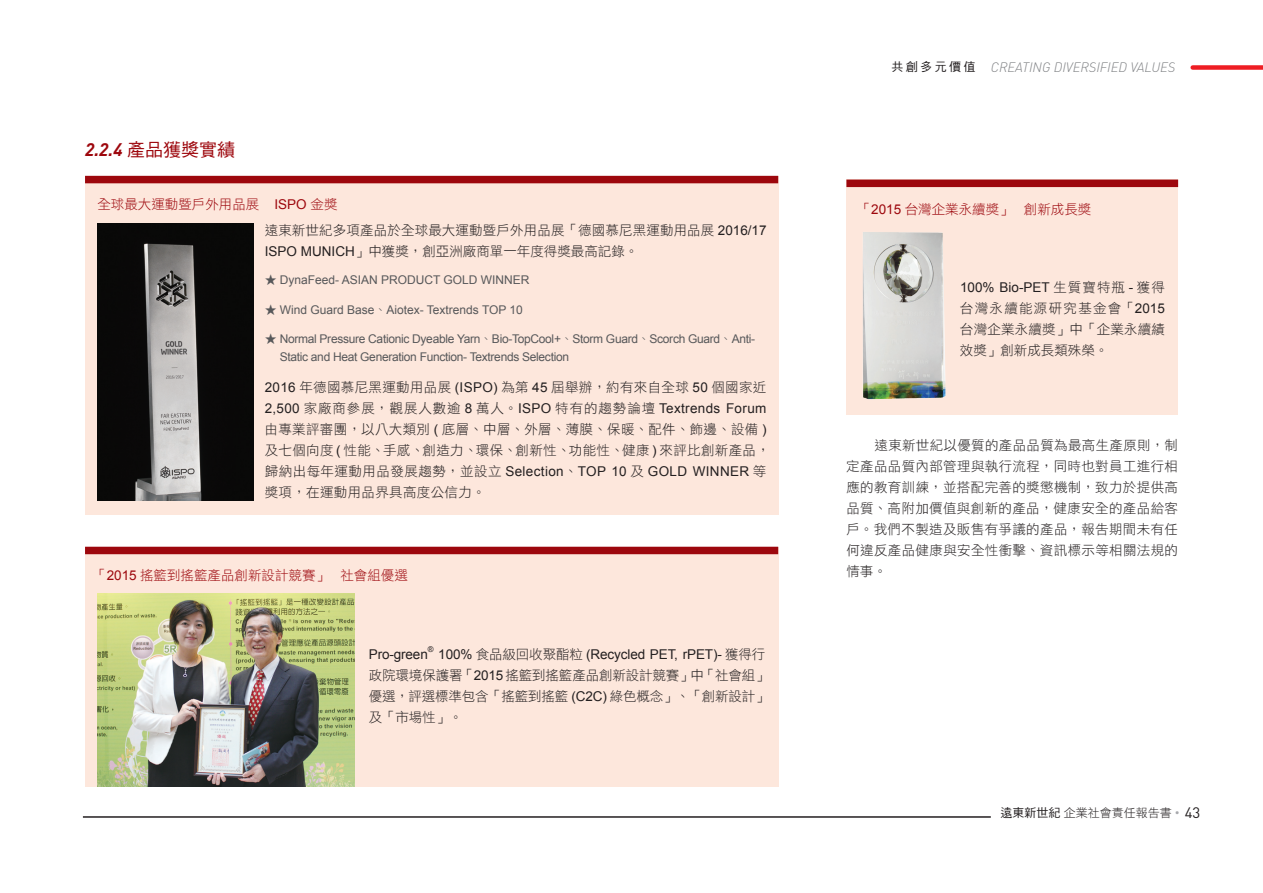
<style>
.page{position:relative;width:1263px;height:893px;background:#fff}
.page>*{position:absolute;margin:0;border:0;box-sizing:border-box;transform-origin:0 0}
.t1{font:18px "DF Hei Std W5";color:#9d070d}
.t2{font:15px "DIN";color:#231f20}
.t3{font:13.5px/21px "DF Hei Std W3";letter-spacing:.025em;color:#231f20;text-align:justify}
.t4{font:13.5px "Arial";letter-spacing:.025em;color:#231f20}
.t5{font:13.5px/21px "DF Hei Std W3";letter-spacing:-.01em;color:#231f20}
.t6{font:13.5px "DF Hei Std W3";color:#9d070d}
.t7{font:13.5px "Arial";letter-spacing:-.01em;color:#231f20}
.t8{font:italic 300 13.5px "DIN";color:#808285}
.t9{font:13.5px "Arial";color:#231f20}
.t10{font:13.5px "Arial";color:#9d070d}
.t11{font:12px "Arial";letter-spacing:-.025em;color:#57585a}
.t12{font:12px "Arial";color:#57585a}
.t13{font:12px "DF Hei Std W3";color:#231f20}
.t14{font:12px "DF Hei Std W5";letter-spacing:.2em;color:#231f20}
.t15{font:7.8px "Arial";color:#231f20}
.s1{font-family:"DIN";font-weight:700;font-style:italic}
.s2{font-family:"DF Hei Std W3"}
.s3{font-family:"Arial"}
.s4{font-family:"DF Hei Std W5"}
.s5{font-family:"Arial";color:#a8a9ad}
</style>
<div class="page">
<div style="left:85px;top:547px;width:693px;height:240px;background:#fde7dc"></div>
<div style="left:85px;top:547px;width:693px;height:7px;background:#9d070d"></div>
<div style="left:846px;top:180px;width:332px;height:235px;background:#fde7dc"></div>
<div style="left:846px;top:180px;width:332px;height:7px;background:#9d070d"></div>
<img style="left:863px;top:232px;width:83px;height:168px">
<div style="left:85px;top:176px;width:693px;height:338px;background:#fde7dc"></div>
<div style="left:85px;top:176px;width:693px;height:7px;background:#9d070d"></div>
<img style="left:97px;top:223px;width:156px;height:277px">
<img style="left:97px;top:594px;width:257px;height:193px">
<div style="left:1193px;top:65px;width:70px;height:5px;background:#ee1d23"></div>
<hr style="left:83px;top:816px;width:908px;height:2px;background:#231f20">
<h1 class="t1" style="left:85px;top:140px;width:152px"><span class="s1">2.2.4</span> 產品獲獎實績</h1>
<p class="t6" style="left:97px;top:196px;width:163px">全球最大運動暨戶外用品展</p>
<p class="t10" style="left:274px;top:195px;width:65px">ISPO <span class="s2">金獎</span></p>
<p class="t3" style="left:265px;top:219px;width:503px">遠東新世紀多項產品於全球最大運動暨戶外用品展「德國慕尼黑運動用品展 <span class="s3">2016/17<br>ISPO MUNICH</span>」中獲獎，創亞洲廠商單一年度得獎最高記錄。</p>
<p class="t12" style="left:265px;top:272px;width:266px"><span class="s2">★</span> DynaFeed- ASIAN PRODUCT GOLD WINNER</p>
<p class="t12" style="left:265px;top:302px;width:260px"><span class="s2">★</span> Wind Guard Base<span class="s2">、</span>Aiotex- Textrends TOP 10</p>
<p class="t11" style="left:280px;top:349px;width:291px">Static and Heat Generation Function- Textrends Selection</p>
<p class="t11" style="left:265px;top:331px;width:492px"><span class="s2">★</span> Normal Pressure Cationic Dyeable Yarn<span class="s2">、</span>Bio-TopCool <span class="s2">、</span>+ Storm Guard<span class="s2">、</span>Scorch Guard<span class="s2">、</span>Anti-</p>
<p class="t3" style="left:265px;top:376px;width:503px"><span class="s3">2016</span> 年德國慕尼黑運動用品展 <span class="s3">(ISPO)</span> 為第 <span class="s3">45</span> 屆舉辦，約有來自全球 <span class="s3">50</span> 個國家近</p>
<p class="t4" style="left:265px;top:399px;width:503px">2,500 <span class="s2">家廠商參展，觀展人數逾</span> 8 <span class="s2">萬人。</span>ISPO <span class="s2">特有的趨勢論壇</span> Textrends Forum</p>
<p class="t3" style="left:265px;top:419px;width:507px">由專業評審團，以八大類別 <span class="s3">(</span> 底層、中層、外層、薄膜、保暖、配件、飾邊、設備<span class="s3">(</span>及七個向度 <span class="s3">(</span> 性能、手感、創造力、環保、創新性、功能性、健康 <span class="s3">)</span> 來評比創新產品，</p>
<p class="t4" style="left:265px;top:462px;width:503px"><span class="s2">歸納出每年運動用品發展趨勢，並設立</span> Selection<span class="s2">、</span>TOP 10 <span class="s2">及</span> GOLD WINNER <span class="s2">等</span></p>
<p class="t3" style="left:265px;top:482px;width:223px">獎項，在運動用品界具高度公信力。</p>
<p class="t6" style="left:93px;top:568px;width:237px">「<span class="s3">2015</span> 搖籃到搖籃產品創新設計競賽」</p>
<p class="t6" style="left:340px;top:568px;width:69px">社會組優選</p>
<p class="t15" style="left:428px;top:644px;width:7px">R</p>
<p class="t7" style="left:369px;top:645px;width:60px">Pro-green</p>
<p class="t7" style="left:438px;top:645px;width:329px">100% <span class="s2">食品級回收聚酯粒</span> (Recycled PET, rPET -) <span class="s2">獲得行</span></p>
<p class="t3" style="left:702px;top:664px;width:68px">「社會組「</p>
<p class="t5" style="left:460px;top:664px;width:234px">「<span class="s3">2015</span> 搖籃到搖籃產品創新設計競賽」</p>
<p class="t5" style="left:369px;top:664px;width:401px">政院環境保護署<br>優選，評選標準包含「搖籃到搖籃 <span class="s3">C( C2 )</span> 綠色概念」、「創新設計「及「市場性「。</p>
<p class="t3" style="left:690px;top:664px;width:15px">中</p>
<p class="t14" style="left:891px;top:60px;width:85px">共創多元價值</p>
<p class="t8" style="left:991px;top:58px;width:186px">CREATING DIVERSIFIED VALUES</p>
<p class="t6" style="left:858px;top:202px;width:156px">「<span class="s3">2015</span> 台灣企業永續獎」</p>
<p class="t6" style="left:1024px;top:202px;width:69px">創新成長獎</p>
<p class="t9" style="left:960px;top:279px;width:206px">100% Bio-PET <span class="s2">生質寶特瓶</span> - <span class="s2">獲得</span></p>
<p class="t3" style="left:960px;top:298px;width:207px">台灣永續能源研究基金會」<span class="s3">2015</span>台灣企業永續獎」中「企業永續績效獎」創新成長類殊榮。</p>
<p class="t3" style="left:846px;top:435px;width:333px;text-indent:28px">遠東新世紀以優質的產品品質為最高生產原則，制定產品品質內部管理與執行流程，同時也對員工進行相應的教育訓練，並搭配完善的獎懲機制，致力於提供高品質、高附加價值與創新的產品，健康安全的產品給客戶。我們不製造及販售有爭議的產品，報告期間未有任何違反產品健康與安全性衝擊、資訊標示等相關法規的情事。</p>
<p class="t13" style="left:1000px;top:806px;width:180px"><span class="s4">遠東新世紀</span>企業社會責任報告書 <span class="s5">•</span></p>
<p class="t2" style="left:1185px;top:803px;width:17px">43</p>
</div>
